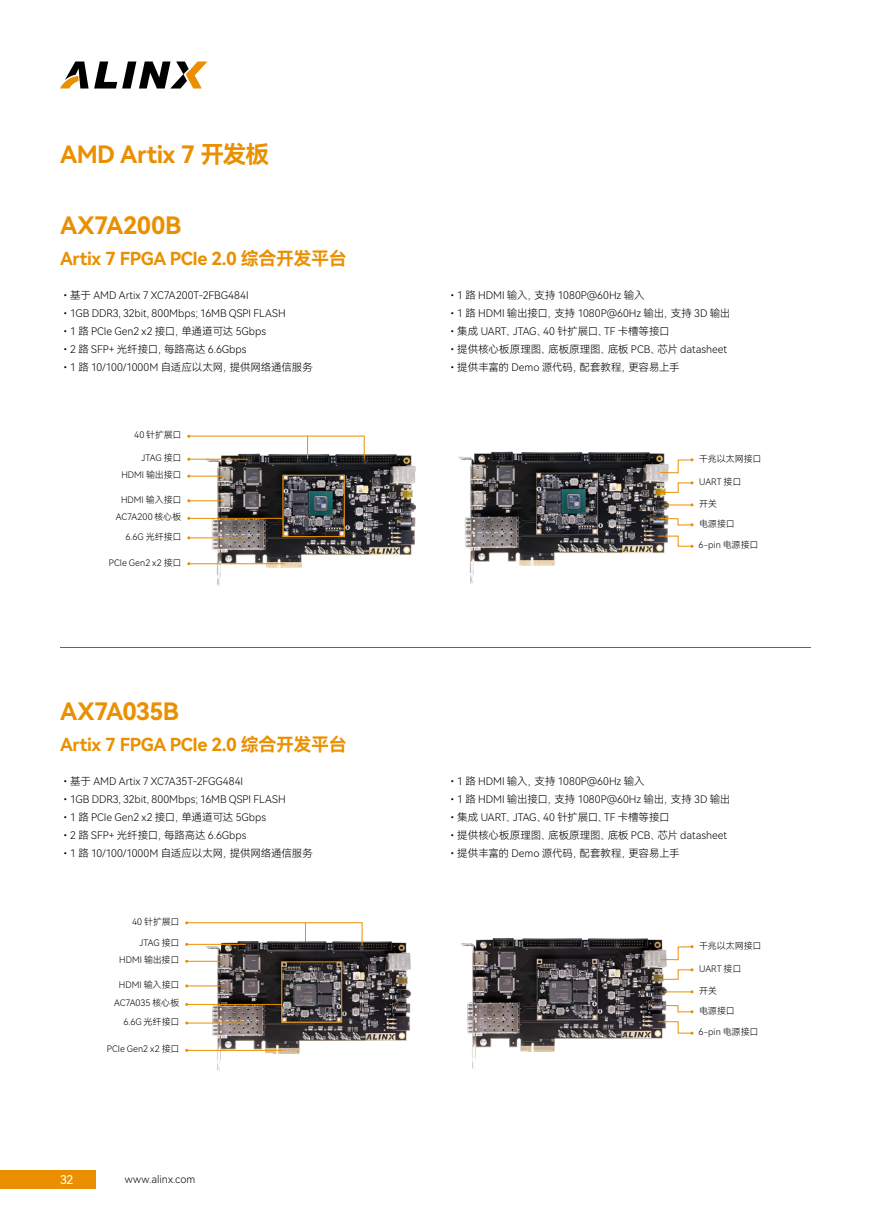
<style>
.page{position:relative;width:893px;height:1212px;background:#fff}
.page>*{position:absolute;margin:0;border:0;box-sizing:border-box;transform-origin:0 0}
.目录_三级标题选型表{font:24px "Harmony OS Sans SC Bold";letter-spacing:-.025em;color:#ea9000}
.目录_二级标题{font:24px "Harmony OS Sans SC Bold";letter-spacing:-.025em;color:#ea9000}
.开发板副标题{font:18px "Harmony OS Sans SC Bold";letter-spacing:-.025em;color:#ea9000}
.t1{font:12px "Harmony OS Sans SC";color:#fff}
.t2{font:10.5px "Harmony OS Sans SC Light";color:#000}
.t3{font:10.5px "Harmony OS Sans SC Light";letter-spacing:-.02em;color:#000}
.图标注_右对齐{font:9px "Harmony OS Sans SC Light";color:#000}
.图标注_左对齐{font:9px "Harmony OS Sans SC Light";letter-spacing:-.015em;color:#000}
</style>
<div class="page">
<img style="left:458px;top:451px;width:210px;height:132px">
<img style="left:460px;top:938px;width:208px;height:130px">
<svg style="left:660px;top:459px;width:33px;height:14px"></svg>
<svg style="left:660px;top:945px;width:33px;height:15px"></svg>
<svg style="left:658px;top:482px;width:35px;height:11px"></svg>
<svg style="left:658px;top:968px;width:35px;height:12px"></svg>
<svg style="left:664px;top:504px;width:29px;height:2px"></svg>
<svg style="left:664px;top:990px;width:29px;height:3px"></svg>
<svg style="left:658px;top:536px;width:35px;height:11px"></svg>
<svg style="left:658px;top:1021px;width:35px;height:13px"></svg>
<img style="left:203px;top:941px;width:209px;height:129px">
<hr style="left:186px;top:1004px;width:96px;height:1px;background:#ea9000">
<hr style="left:186px;top:1023px;width:57px;height:1px;background:#ea9000">
<hr style="left:186px;top:1050px;width:97px;height:1px;background:#ea9000">
<hr style="left:186px;top:961px;width:34px;height:1px;background:#ea9000">
<hr style="left:186px;top:986px;width:34px;height:1px;background:#ea9000">
<svg style="left:186px;top:922px;width:177px;height:24px"></svg>
<img style="left:205px;top:454px;width:210px;height:132px">
<hr style="left:188px;top:518px;width:95px;height:1px;background:#ea9000">
<hr style="left:188px;top:538px;width:57px;height:1px;background:#ea9000">
<hr style="left:188px;top:563px;width:97px;height:1px;background:#ea9000">
<hr style="left:188px;top:476px;width:34px;height:1px;background:#ea9000">
<hr style="left:188px;top:500px;width:35px;height:1px;background:#ea9000">
<div style="left:283px;top:475px;width:61px;height:62px;border:1px solid #ea9000"></div>
<svg style="left:188px;top:435px;width:177px;height:25px"></svg>
<svg style="left:659px;top:518px;width:34px;height:8px"></svg>
<svg style="left:659px;top:1005px;width:34px;height:8px"></svg>
<hr style="left:60px;top:648px;width:750px;height:1px;background:#656464">
<div style="left:0;top:1170px;width:96px;height:18px;background:#ea9000"></div>
<svg style="left:60px;top:62px;width:147px;height:26px"></svg>
<p class="目录_二级标题" style="left:60px;top:138px;width:211px">AMD Artix 7 开发板</p>
<p class="目录_三级标题选型表" style="left:60px;top:209px;width:123px">AX7A200B</p>
<p class="开发板副标题" style="left:60px;top:246px;width:288px">Artix 7 FPGA PCIe 2.0 综合开发平台</p>
<p class="t2" style="left:60px;top:288px;width:190px">•基于 AMD Artix 7 XC7A200T-2FBG484I</p>
<p class="t2" style="left:60px;top:306px;width:227px">•1GB DDR3, 32bit, 800Mbps; 16MB QSPI FLASH</p>
<p class="t2" style="left:60px;top:324px;width:208px">•1 路 PCIe Gen2 x2 接口，单通道可达 5Gbps</p>
<p class="t2" style="left:60px;top:342px;width:188px">•2 路 SFP+ 光纤接口，每路高达 6.6Gbps</p>
<p class="t2" style="left:60px;top:360px;width:254px">•1 路 10/100/1000M 自适应以太网，提供网络通信服务</p>
<p class="图标注_右对齐" style="left:134px;top:428px;width:49px">40 针扩展口</p>
<p class="图标注_右对齐" style="left:121px;top:469px;width:62px">HDMI 输出接口</p>
<p class="图标注_右对齐" style="left:121px;top:493px;width:62px">HDMI 输入接口</p>
<p class="图标注_右对齐" style="left:116px;top:511px;width:67px">AC7A200 核心板</p>
<p class="图标注_右对齐" style="left:125px;top:530px;width:57px">6.6G 光纤接口</p>
<p class="图标注_右对齐" style="left:109px;top:556px;width:74px">PCIe Gen2 x2 接口</p>
<p class="图标注_右对齐" style="left:142px;top:452px;width:41px">JTAG 接口</p>
<p class="目录_三级标题选型表" style="left:60px;top:695px;width:121px">AX7A035B</p>
<p class="开发板副标题" style="left:60px;top:732px;width:288px">Artix 7 FPGA PCIe 2.0 综合开发平台</p>
<p class="t2" style="left:60px;top:774px;width:185px">•基于 AMD Artix 7 XC7A35T-2FGG484I</p>
<p class="t2" style="left:60px;top:792px;width:227px">•1GB DDR3, 32bit, 800Mbps; 16MB QSPI FLASH</p>
<p class="t2" style="left:60px;top:810px;width:208px">•1 路 PCIe Gen2 x2 接口，单通道可达 5Gbps</p>
<p class="t2" style="left:60px;top:828px;width:188px">•2 路 SFP+ 光纤接口，每路高达 6.6Gbps</p>
<p class="t2" style="left:60px;top:846px;width:254px">•1 路 10/100/1000M 自适应以太网，提供网络通信服务</p>
<p class="图标注_右对齐" style="left:132px;top:915px;width:49px">40 针扩展口</p>
<p class="图标注_右对齐" style="left:119px;top:954px;width:62px">HDMI 输出接口</p>
<p class="图标注_右对齐" style="left:119px;top:978px;width:62px">HDMI 输入接口</p>
<p class="图标注_右对齐" style="left:114px;top:997px;width:67px">AC7A035 核心板</p>
<p class="图标注_右对齐" style="left:123px;top:1015px;width:57px">6.6G 光纤接口</p>
<p class="图标注_右对齐" style="left:107px;top:1043px;width:74px">PCIe Gen2 x2 接口</p>
<p class="图标注_右对齐" style="left:139px;top:937px;width:41px">JTAG 接口</p>
<p class="t1" style="left:60px;top:1171px;width:15px">32</p>
<p class="t2" style="left:125px;top:1172px;width:72px">www.alinx.com</p>
<p class="t2" style="left:447px;top:288px;width:199px">•1 路 HDMI 输入，支持 1080P@60Hz 输入</p>
<p class="t2" style="left:447px;top:306px;width:285px">•1 路 HDMI 输出接口，支持 1080P@60Hz 输出，支持 3D 输出</p>
<p class="t3" style="left:447px;top:324px;width:224px">•集成 UART、JTAG、40 针扩展口、TF 卡槽等接口</p>
<p class="t2" style="left:447px;top:342px;width:282px">•提供核心板原理图、底板原理图、底板 PCB、芯片 datasheet</p>
<p class="t2" style="left:447px;top:360px;width:234px">•提供丰富的 Demo 源代码，配套教程，更容易上手</p>
<p class="图标注_左对齐" style="left:699px;top:452px;width:64px">千兆以太网接口</p>
<p class="图标注_左对齐" style="left:699px;top:475px;width:44px">UART 接口</p>
<p class="图标注_左对齐" style="left:699px;top:497px;width:20px">开关</p>
<p class="图标注_左对齐" style="left:699px;top:517px;width:37px">电源接口</p>
<p class="图标注_左对齐" style="left:699px;top:539px;width:61px">6-pin 电源接口</p>
<p class="t2" style="left:447px;top:774px;width:199px">•1 路 HDMI 输入，支持 1080P@60Hz 输入</p>
<p class="t2" style="left:447px;top:792px;width:285px">•1 路 HDMI 输出接口，支持 1080P@60Hz 输出，支持 3D 输出</p>
<p class="t3" style="left:447px;top:810px;width:224px">•集成 UART、JTAG、40 针扩展口、TF 卡槽等接口</p>
<p class="t2" style="left:447px;top:828px;width:282px">•提供核心板原理图、底板原理图、底板 PCB、芯片 datasheet</p>
<p class="t2" style="left:447px;top:846px;width:234px">•提供丰富的 Demo 源代码，配套教程，更容易上手</p>
<p class="图标注_左对齐" style="left:699px;top:939px;width:64px">千兆以太网接口</p>
<p class="图标注_左对齐" style="left:699px;top:962px;width:44px">UART 接口</p>
<p class="图标注_左对齐" style="left:699px;top:984px;width:20px">开关</p>
<p class="图标注_左对齐" style="left:699px;top:1004px;width:37px">电源接口</p>
<p class="图标注_左对齐" style="left:699px;top:1025px;width:61px">6-pin 电源接口</p>
</div>
